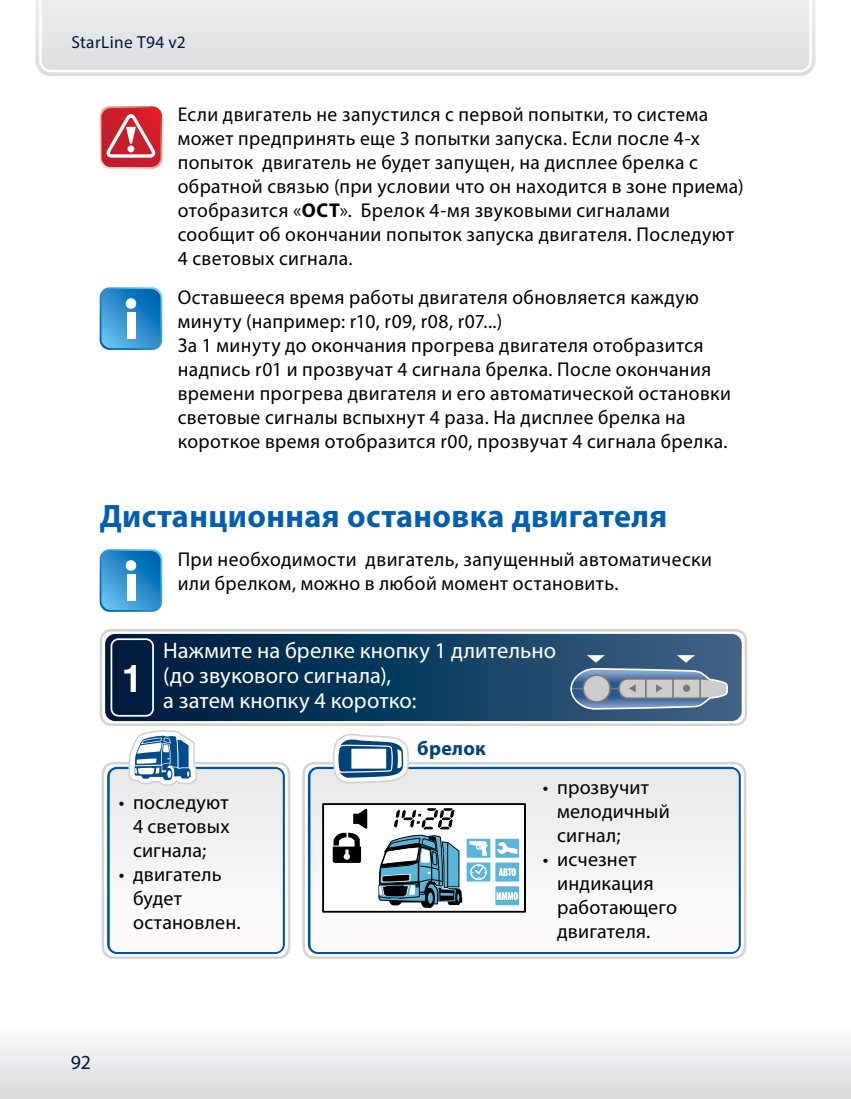
<style>
.page{position:relative;width:851px;height:1099px;background:#fff}
.page>*{position:absolute;margin:0;border:0;box-sizing:border-box;transform-origin:0 0}
.t1{font:700 37.5px "Helios";color:#fff}
.t2{font:700 32.5px "Myriad Pro";letter-spacing:.01em;color:#005fae}
.t3{font:22.5px/25px "Myriad Pro";letter-spacing:.005em;color:#fff}
.t4{font:20px/24px "Myriad Pro";letter-spacing:.02em;color:#000}
.t5{font:700 20px "Myriad Pro";letter-spacing:.015em;color:#00427a}
.t6{font:20px "Myriad Pro";color:#00183b}
.t7{font:17.5px "Myriad Pro";letter-spacing:.025em;color:#00183b}
.s1{font-weight:700}
</style>
<div class="page">
<svg style="left:35px;top:0;width:780px;height:76px;background:#dfe0e2"></svg>
<div style="left:38px;top:0;width:774px;height:74px;background:#e5e6e7"></div>
<div style="left:0;top:1020px;width:850px;height:78px;background:linear-gradient(to bottom,#fff,#d9dadc)"></div>
<svg style="left:101px;top:630px;width:644px;height:94px"></svg>
<div style="left:100px;top:629px;width:647px;height:97px;border:2px solid #d1d3d4;border-radius:11px"></div>
<svg style="left:105px;top:634px;width:636px;height:87px;background:#0f395c"></svg>
<div style="left:110px;top:638px;width:44px;height:78px;border:2px solid #fff;border-radius:7px"></div>
<div style="left:102px;top:762px;width:188px;height:196px;border:2px solid #d1d3d4;border-radius:11px"></div>
<svg style="left:303px;top:763px;width:442px;height:194px"></svg>
<div style="left:302px;top:762px;width:444px;height:196px;border:2px solid #d1d3d4;border-radius:11px"></div>
<svg style="left:107px;top:766px;width:178px;height:188px"></svg>
<svg style="left:308px;top:766px;width:432px;height:188px;fill:#00529c"></svg>
<svg style="left:310px;top:769px;width:428px;height:182px"></svg>
<svg style="left:569px;top:655px;width:159px;height:55px;background:#798ea7"></svg>
<svg style="left:110px;top:730px;width:173px;height:221px"></svg>
<svg style="left:322px;top:701px;width:204px;height:212px"></svg>
<svg style="left:100px;top:106px;width:62px;height:63px;background:#d65159"></svg>
<div style="left:127px;top:145px;width:7px;height:7px;background:#fff;border-radius:50%"></div>
<svg style="left:100px;top:287px;width:62px;height:63px;background:#3493cf"></svg>
<div style="left:126px;top:298px;width:10px;height:11px;background:#fff;border-radius:50%"></div>
<div style="left:127px;top:313px;width:8px;height:26px;background:#fff"></div>
<svg style="left:100px;top:549px;width:62px;height:63px;background:#3493cf"></svg>
<div style="left:126px;top:560px;width:10px;height:10px;background:#fff;border-radius:50%"></div>
<div style="left:127px;top:574px;width:8px;height:27px;background:#fff"></div>
<p class="t7" style="left:71px;top:32px;width:116px">StarLine Т94 v2</p>
<p class="t4" style="left:178px;top:102px;width:567px">Если двигатель не запустился с первой попытки, то система может предпринять еще 3 попытки запуска. Если после 4-х попыток двигатель не будет запущен, на дисплее брелка с обратной связью (при условии что он находится в зоне приема) отобразится «<span class="s1">ОСТ</span>». Брелок 4-мя звуковыми сигналами сообщит об окончании попыток запуска двигателя. Последуют 4 световых сигнала.</p>
<p class="t4" style="left:178px;top:284px;width:554px">Оставшееся время работы двигателя обновляется каждую минуту (например: r10, r09, r08, r07...)<br>За 1 минуту до окончания прогрева двигателя отобразится надпись r01 и прозвучат 4 сигнала брелка. После окончания времени прогрева двигателя и его автоматической остановки световые сигналы вспыхнут 4 раза. На дисплее брелка на короткое время отобразится r00, прозвучат 4 сигнала брелка.</p>
<h2 class="t2" style="left:100px;top:495px;width:569px">Дистанционная остановка двигателя</h2>
<p class="t4" style="left:178px;top:546px;width:535px">При необходимости двигатель, запущенный автоматически или брелком, можно в любой момент остановить.</p>
<h1 class="t1" style="left:122px;top:657px;width:23px">1</h1>
<p class="t3" style="left:163px;top:637px;width:394px">Нажмите на брелке кнопку 1 длительно (до звукового сигнала),<br>а затем кнопку 4 коротко:</p>
<p class="t5" style="left:417px;top:735px;width:70px">брелок</p>
<p class="t4" style="left:133px;top:789px;width:98px;text-align:justify;text-indent:-14px">• последуют 4 световых сигнала;</p>
<p class="t4" style="left:133px;top:861px;width:109px;text-indent:-14px">• двигатель будет остановлен.</p>
<p class="t6" style="left:71px;top:1049px;width:22px">92</p>
<p class="t4" style="left:557px;top:774px;width:114px;text-indent:-14px">• прозвучит мелодичный сигнал;</p>
<p class="t4" style="left:557px;top:846px;width:121px;text-indent:-14px">• исчезнет индикация работающего двигателя.</p>
</div>
